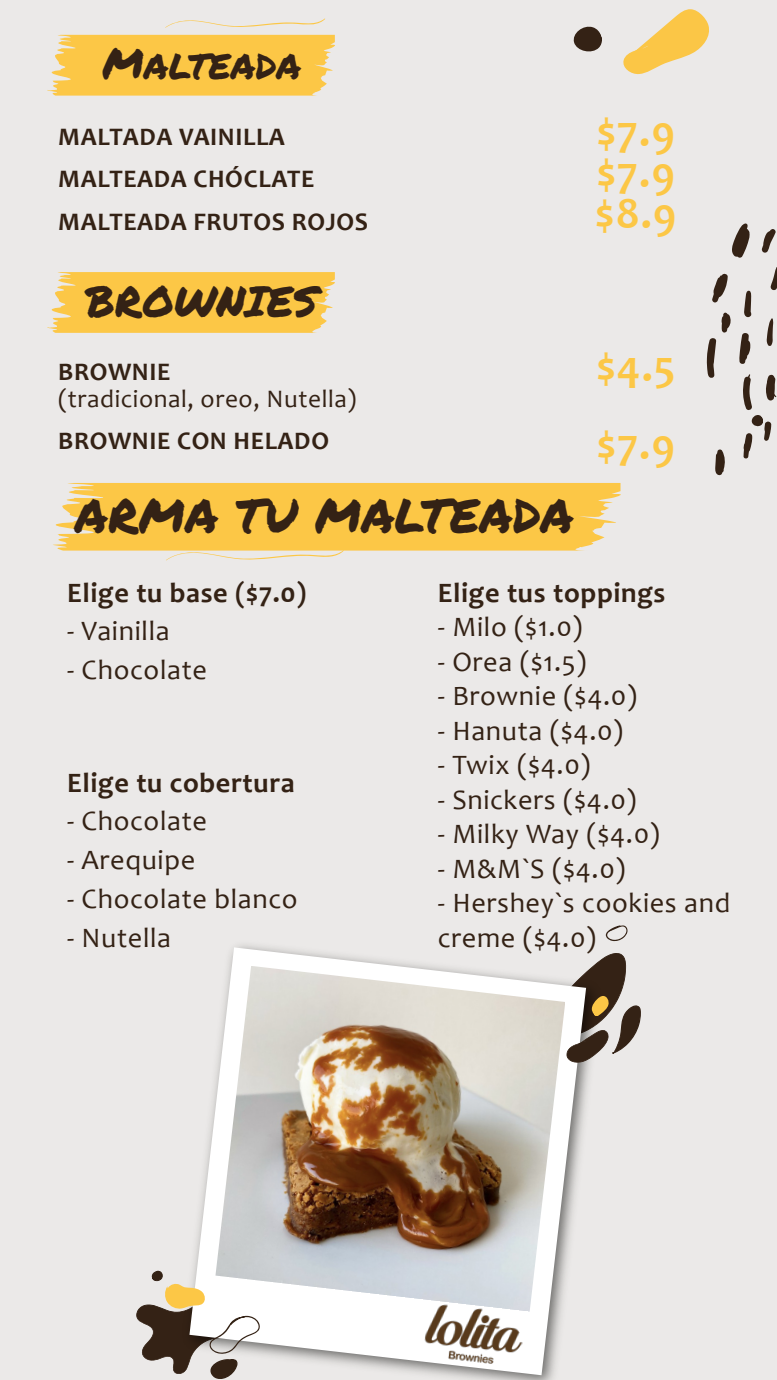
<style>
.page{position:relative;width:777px;height:1380px;background:#fff}
.page>*{position:absolute;margin:0;border:0;box-sizing:border-box;transform-origin:0 0}
.t1{font:47.38px "Permanent Marker";color:#342215}
.t2{font:700 44.62px/40.9px "Candara";color:#fcc746;text-align:justify}
.t3{font:42.56px "Permanent Marker";color:#342215}
.t4{font:28.25px/34.5px "Candara";letter-spacing:.025em;color:#342215}
.t5{font:700 28.25px "Candara";letter-spacing:.025em;color:#342215}
.t6{font:700 25.38px/42.7px "Candara";letter-spacing:.025em;color:#342215}
.t7{font:25.38px "Candara";letter-spacing:.025em;color:#342215}
</style>
<div class="page">
<div style="left:0;top:0;width:776px;height:1380px;background:#ebe9e8"></div>
<svg style="left:623px;top:9px;width:86px;height:66px"></svg>
<svg style="left:573px;top:26px;width:29px;height:26px"></svg>
<svg style="left:165px;top:18px;width:160px;height:10px"></svg>
<svg style="left:47px;top:35px;width:288px;height:61px;background:#fac953"></svg>
<svg style="left:47px;top:272px;width:288px;height:61px;background:#fac952"></svg>
<svg style="left:53px;top:483px;width:568px;height:78px"></svg>
<svg style="left:761px;top:229px;width:14px;height:24px"></svg>
<svg style="left:770px;top:269px;width:6px;height:21px"></svg>
<svg style="left:744px;top:290px;width:7px;height:27px"></svg>
<svg style="left:766px;top:318px;width:7px;height:28px"></svg>
<svg style="left:739px;top:333px;width:11px;height:31px"></svg>
<svg style="left:712px;top:273px;width:15px;height:30px"></svg>
<svg style="left:706px;top:313px;width:25px;height:65px"></svg>
<svg style="left:743px;top:374px;width:33px;height:85px"></svg>
<svg style="left:732px;top:223px;width:17px;height:35px"></svg>
<svg style="left:715px;top:449px;width:10px;height:26px"></svg>
<svg style="left:193px;top:947px;width:393px;height:428px"></svg>
<img style="left:215px;top:966px;width:350px;height:346px">
<img style="left:416px;top:1299px;width:110px;height:74px">
<svg style="left:605px;top:925px;width:22px;height:17px"></svg>
<svg style="left:550px;top:953px;width:90px;height:110px"></svg>
<svg style="left:136px;top:1271px;width:124px;height:108px"></svg>
<h3 class="t3" style="left:102px;top:32px;width:200px">Malteada</h3>
<p class="t6" style="left:58px;top:115px;width:311px">MALTADA VAINILLA<br>MALTEADA CHÓCLATE<br>MALTEADA FRUTOS ROJOS</p>
<h2 class="t2" style="left:594px;top:111px;width:83px">$7.9 $7.9 $8.9</h2>
<h3 class="t3" style="left:86px;top:269px;width:234px">BROWNIES</h3>
<p class="t6" style="left:58px;top:350px;width:114px">BROWNIE</p>
<p class="t7" style="left:58px;top:383px;width:299px">(tradicional, oreo, Nutella)</p>
<p class="t6" style="left:58px;top:419px;width:272px">BROWNIE CON HELADO</p>
<h1 class="t1" style="left:75px;top:480px;width:500px">ARMA TU MALTEADA</h1>
<h2 class="t2" style="left:596px;top:327px;width:81px;line-height:77.8px">$4.5 $7.9</h2>
<p class="t5" style="left:67px;top:575px;width:241px">Elige tu base ($7.0)</p>
<p class="t4" style="left:67px;top:614px;width:104px">- Vainilla</p>
<p class="t4" style="left:67px;top:653px;width:141px">- Chocolate</p>
<p class="t5" style="left:67px;top:765px;width:229px">Elige tu cobertura</p>
<p class="t4" style="left:67px;top:804px;width:141px">- Chocolate</p>
<p class="t4" style="left:67px;top:843px;width:130px">- Arequipe</p>
<p class="t4" style="left:67px;top:881px;width:232px">- Chocolate blanco</p>
<p class="t4" style="left:67px;top:920px;width:106px">- Nutella</p>
<p class="t5" style="left:437px;top:575px;width:229px">Elige tus toppings</p>
<p class="t4" style="left:437px;top:609px;width:146px">- Milo ($1.0)</p>
<p class="t4" style="left:437px;top:644px;width:150px">- Orea ($1.5)</p>
<p class="t4" style="left:437px;top:678px;width:201px">- Brownie ($4.0)</p>
<p class="t4" style="left:437px;top:713px;width:187px">- Hanuta ($4.0)</p>
<p class="t4" style="left:437px;top:748px;width:154px">- Twix ($4.0)</p>
<p class="t4" style="left:437px;top:782px;width:200px">- Snickers ($4.0)</p>
<p class="t4" style="left:437px;top:817px;width:223px">- Milky Way ($4.0)</p>
<p class="t4" style="left:437px;top:851px;width:189px">- M&amp;M`S ($4.0)</p>
<p class="t4" style="left:437px;top:886px;width:294px">- Hershey`s cookies and creme ($4.0)</p>
</div>
